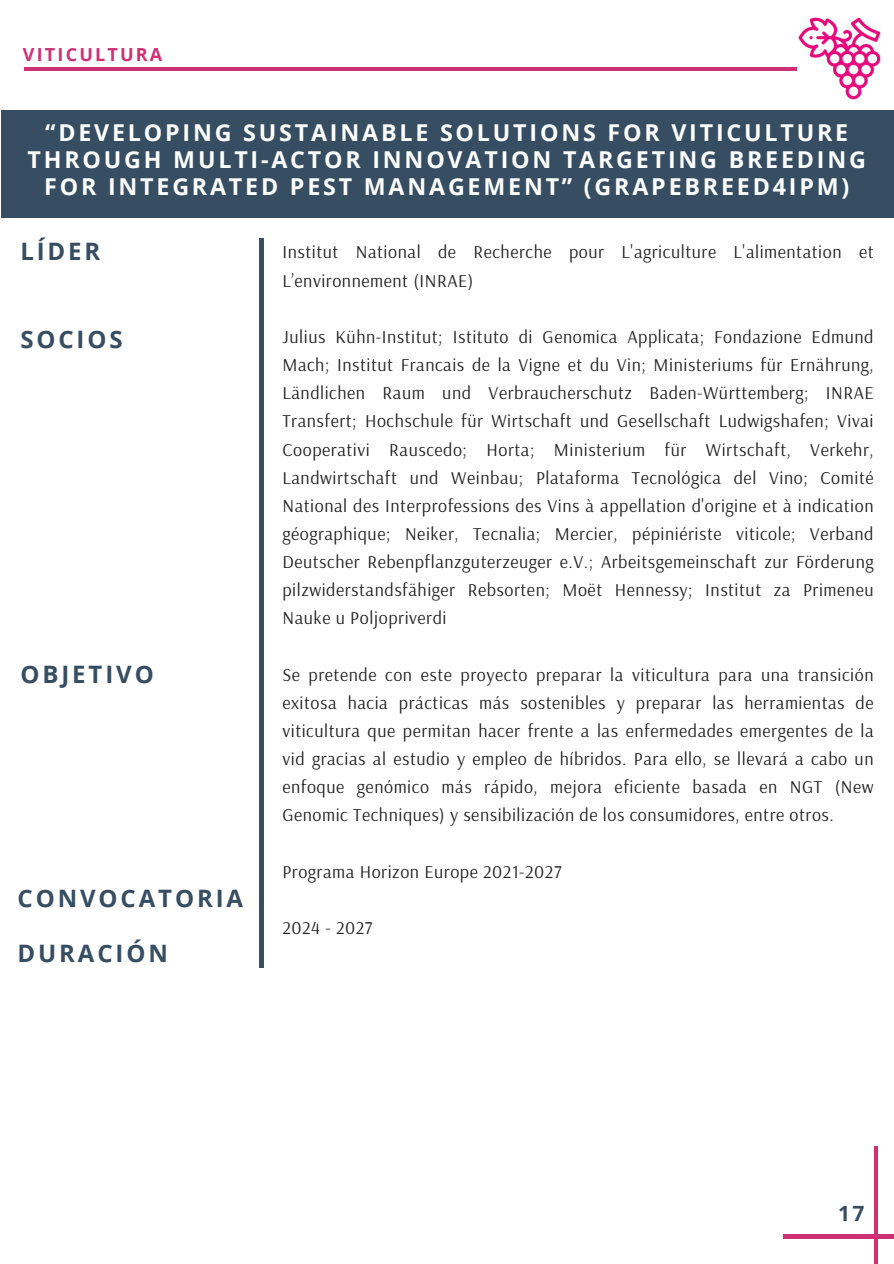
<style>
.page{position:relative;width:894px;height:1264px;background:#fff}
.page>*{position:absolute;margin:0;border:0;box-sizing:border-box;transform-origin:0 0}
.t1{font:700 24px "Open Sans";letter-spacing:.12em;color:#364d62}
.t2{font:700 23.25px/27px "Open Sans";letter-spacing:.12em;color:#fcfefd;text-align:center}
.t3{font:700 21px "Open Sans";color:#364d62}
.t4{font:18px/28.2px "Arsenal";letter-spacing:.03em;color:#222;text-align:justify}
.t5{font:700 18px "Open Sans";letter-spacing:.12em;color:#ce3074}
</style>
<div class="page">
<hr style="left:24px;top:67px;width:772px;height:3px;background:#ce3074">
<img style="left:785px;top:17px;width:96px;height:83px">
<div style="left:1px;top:110px;width:892px;height:108px;background:#364d62"></div>
<hr style="left:260px;top:238px;width:4px;height:729px;background:#364d62">
<svg style="left:873px;top:1146px;width:4px;height:117px"></svg>
<hr style="left:783px;top:1234px;width:110px;height:4px;background:#ce3074">
<p class="t5" style="left:23px;top:42px;width:141px">VITICULTURA</p>
<h2 class="t2" style="left:27px;top:118px;width:839px">“DEVELOPING SUSTAINABLE SOLUTIONS FOR VITICULTURE<br>THROUGH MULTI-ACTOR INNOVATION TARGETING BREEDING<br>FOR INTEGRATED PEST MANAGEMENT” (GRAPEBREED4IPM)</h2>
<h1 class="t1" style="left:20px;top:234px;width:82px">LÍDER</h1>
<p class="t1" style="left:20px;top:322px;width:104px">SOCIOS</p>
<h1 class="t1" style="left:20px;top:657px;width:135px">OBJETIVO</h1>
<h1 class="t1" style="left:17px;top:881px;width:227px">CONVOCATORIA</h1>
<p class="t1" style="left:17px;top:936px;width:152px">DURACIÓN</p>
<p class="t4" style="left:282px;top:238px;width:592px">Institut National de Recherche pour L'agriculture L'alimentation et<br>L’environnement (INRAE)</p>
<h1 class="t4" style="left:282px;top:322px;width:592px">Julius Kühn-Institut; Istituto di Genomica Applicata; Fondazione Edmund Mach; Institut Francais de la Vigne et du Vin; Ministeriums für Ernährung, Ländlichen Raum und Verbraucherschutz Baden-Württemberg; INRAE Transfert; Hochschule für Wirtschaft und Gesellschaft Ludwigshafen; Vivai Cooperativi Rauscedo; Horta; Ministerium für Wirtschaft, Verkehr, Landwirtschaft und Weinbau; Plataforma Tecnológica del Vino; Comité National des Interprofessions des Vins à appellation d'origine et à indication géographique; Neiker, Tecnalia; Mercier, pépiniériste viticole; Verband Deutscher Rebenpflanzguterzeuger e.V.; Arbeitsgemeinschaft zur Förderung pilzwiderstandsfähiger Rebsorten; Moët Hennessy; Institut za Primeneu Nauke u Poljopriverdi</h1>
<h1 class="t4" style="left:282px;top:660px;width:592px">Se pretende con este proyecto preparar la viticultura para una transición exitosa hacia prácticas más sostenibles y preparar las herramientas de viticultura que permitan hacer frente a las enfermedades emergentes de la vid gracias al estudio y empleo de híbridos. Para ello, se llevará a cabo un enfoque genómico más rápido, mejora eficiente basada en NGT (New Genomic Techniques) y sensibilización de los consumidores, entre otros.</h1>
<h1 class="t4" style="left:282px;top:856px;width:280px">Programa Horizon Europe 2021-2027</h1>
<p class="t4" style="left:282px;top:913px;width:92px">2024 - 2027</p>
<p class="t3" style="left:837px;top:1198px;width:28px">17</p>
</div>
